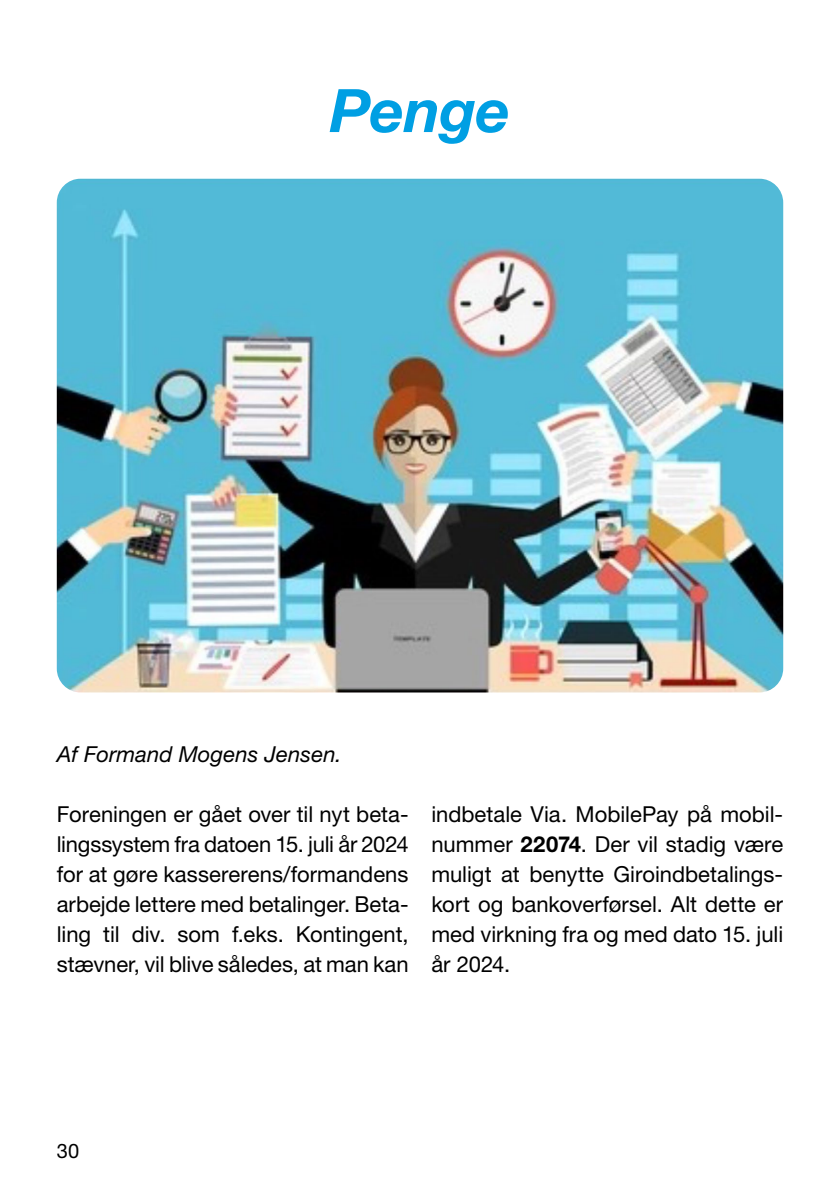
<style>
.page{position:relative;width:840px;height:1191px;background:#fff}
.page>*{position:absolute;margin:0;border:0;box-sizing:border-box;transform-origin:0 0}
.t1{font:italic 700 60px "Helvetica Neue LT Std";letter-spacing:-.005em;color:#009fe3}
.t2{font:22px/30px "Helvetica Neue LT Std";color:#000;text-align:justify}
.t3{font:italic 22px "Helvetica Neue LT Std";letter-spacing:.005em;color:#000}
.t4{font:20px "Helvetica Neue LT Std";color:#000}
.s1{font-weight:700}
</style>
<div class="page">
<img style="left:57px;top:179px;width:725px;height:513px">
<h1 class="t1" style="left:330px;top:74px;width:182px">Penge</h1>
<p class="t3" style="left:57px;top:741px;width:286px">Af Formand Mogens Jensen.</p>
<p class="t2" style="left:57px;top:799px;width:353px">Foreningen er gået over til nyt beta&shy;lingssystem fra datoen 15. juli år 2024 for at gøre kassererens/formandens arbejde lettere med betalinger. Beta&shy;ling til div. som f.eks. Kontingent, stævner, vil blive således, at man kan</p>
<p class="t2" style="left:431px;top:799px;width:353px">indbetale Via. MobilePay på mobil&shy;nummer <span class="s1">22074</span>. Der vil stadig være muligt at benytte Giroindbetalings&shy;kort og bankoverførsel. Alt dette er med virkning fra og med dato 15. juli år 2024.</p>
<p class="t4" style="left:57px;top:1139px;width:24px">30</p>
</div>
